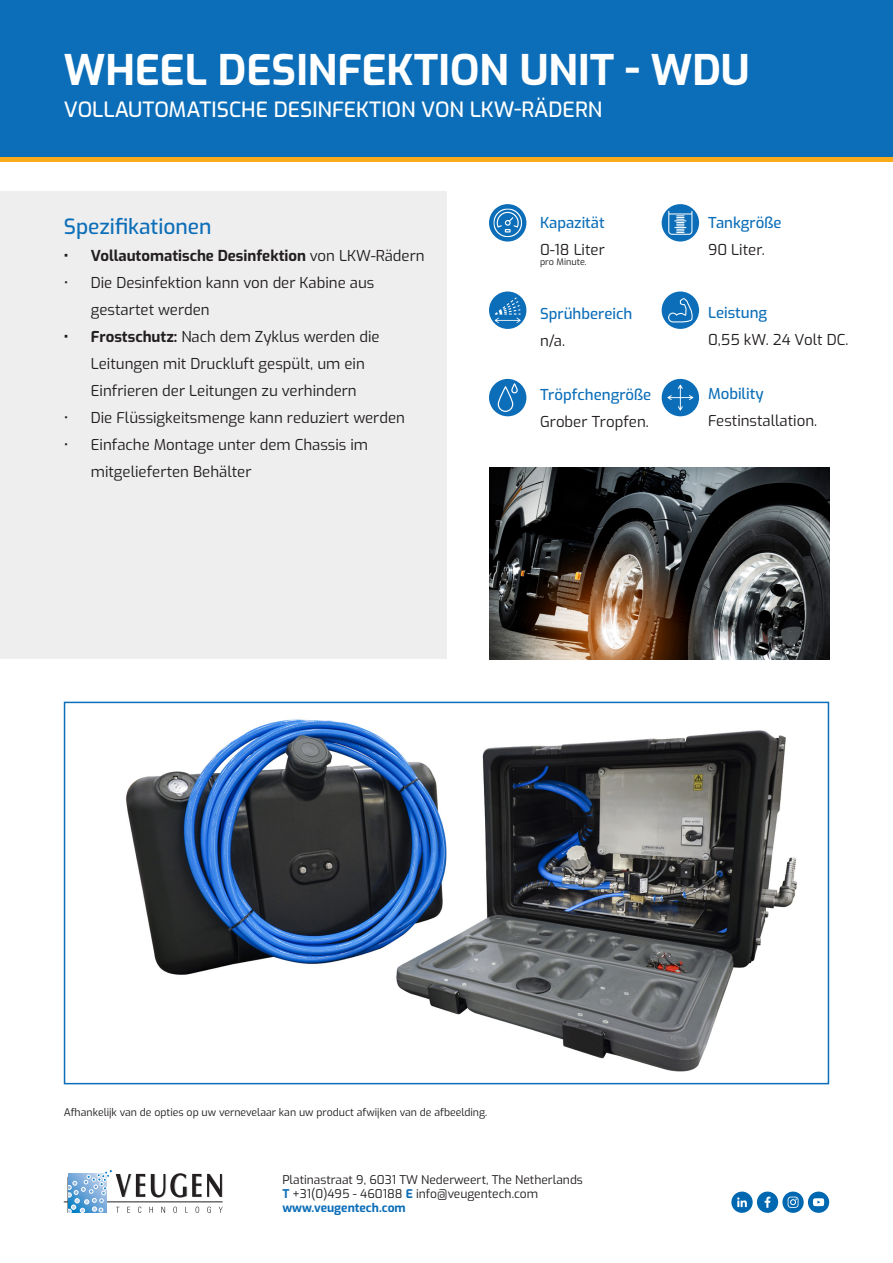
<style>
.page{position:relative;width:893px;height:1263px;background:#fff}
.page>*{position:absolute;margin:0;border:0;box-sizing:border-box;transform-origin:0 0}
.t1{font:700 42px "Exo";color:#fff}
.t2{font:500 21px "Exo";color:#fff}
.t3{font:500 21px "Exo";color:#0c6eb8}
.t4{font:15px/27px "Exo";color:#231f20}
.t5{font:500 15px "Exo";color:#0c6eb8}
.t6{font:700 15px "Exo";color:#231f20}
.t7{font:12px "Exo";color:#231f20}
.t8{font:700 12px "Exo";color:#0c6eb8}
.t9{font:10.5px "Exo";color:#231f20}
.t10{font:9px "Exo";color:#231f20}
.s1{font-weight:400}
.s2{font-weight:700}
.s3{font-weight:700;color:#0c6eb8}
</style>
<div class="page">
<div style="left:0;top:0;width:893px;height:157px;background:#0c6eb8"></div>
<div style="left:0;top:157px;width:893px;height:5px;background:#faab1a"></div>
<div style="left:0;top:191px;width:446px;height:468px;background:#eeeeef"></div>
<img style="left:126px;top:719px;width:671px;height:353px">
<div style="left:64px;top:702px;width:765px;height:382px;border:2px solid #0c6eb8"></div>
<hr style="left:64px;top:1201px;width:159px;height:1px;background:#231f20">
<svg style="left:67px;top:1169px;width:156px;height:44px"></svg>
<svg style="left:731px;top:1191px;width:98px;height:22px"></svg>
<div style="left:489px;top:204px;width:37px;height:38px;background:#0c6eb8;border-radius:50%"></div>
<svg style="left:493px;top:208px;width:29px;height:29px"></svg>
<div style="left:489px;top:291px;width:37px;height:38px;background:#0c6eb8;border-radius:50%"></div>
<svg style="left:495px;top:297px;width:26px;height:26px"></svg>
<div style="left:489px;top:379px;width:37px;height:37px;background:#0c6eb8;border-radius:50%"></div>
<svg style="left:498px;top:383px;width:20px;height:29px"></svg>
<div style="left:662px;top:204px;width:37px;height:38px;background:#0c6eb8;border-radius:50%"></div>
<svg style="left:668px;top:211px;width:24px;height:24px"></svg>
<div style="left:662px;top:291px;width:37px;height:38px;background:#0c6eb8;border-radius:50%"></div>
<svg style="left:668px;top:298px;width:25px;height:24px"></svg>
<div style="left:662px;top:379px;width:37px;height:37px;background:#0c6eb8;border-radius:50%"></div>
<svg style="left:667px;top:385px;width:26px;height:26px"></svg>
<img style="left:489px;top:468px;width:340px;height:191px">
<p class="t1" style="left:64px;top:38px;width:687px">WHEEL DESINFEKTION UNIT - WDU</p>
<p class="t2" style="left:64px;top:93px;width:540px">VOLLAUTOMATISCHE DESINFEKTION VON LKW-RÄDERN</p>
<p class="t3" style="left:64px;top:210px;width:149px">Spezifikationen</p>
<p class="t6" style="left:64px;top:244px;width:362px">• Vollautomatische Desinfektion <span class="s1">von LKW-Rädern</span></p>
<p class="t4" style="left:91px;top:268px;width:285px;text-indent:-27px">• Die Desinfektion kann von der Kabine aus gestartet werden</p>
<p class="t4" style="left:91px;top:322px;width:290px;text-indent:-27px"><span class="s2">• Frostschutz:</span> Nach dem Zyklus werden die<br>Leitungen mit Druckluft gespült, um ein<br>Einfrieren der Leitungen zu verhindern</p>
<p class="t4" style="left:64px;top:403px;width:343px">• Die Flüssigkeitsmenge kann reduziert werden</p>
<p class="t4" style="left:91px;top:430px;width:279px;text-indent:-27px">• Einfache Montage unter dem Chassis im mitgelieferten Behälter</p>
<p class="t5" style="left:540px;top:211px;width:66px">Kapazität</p>
<p class="t4" style="left:540px;top:235px;width:66px">0-18 Liter</p>
<p class="t10" style="left:540px;top:256px;width:48px">pro Minute.</p>
<p class="t5" style="left:540px;top:303px;width:94px">Sprühbereich</p>
<p class="t4" style="left:540px;top:327px;width:27px">n/a.</p>
<p class="t5" style="left:540px;top:384px;width:113px">Tröpfchengröße</p>
<p class="t4" style="left:540px;top:408px;width:110px">Grober Tropfen.</p>
<p class="t5" style="left:708px;top:211px;width:75px">Tankgröße</p>
<p class="t4" style="left:708px;top:235px;width:58px">90 Liter.</p>
<p class="t5" style="left:708px;top:302px;width:61px">Leistung</p>
<p class="t4" style="left:708px;top:325px;width:142px">0,55 kW. 24 Volt DC.</p>
<p class="t5" style="left:708px;top:383px;width:57px">Mobility</p>
<p class="t4" style="left:708px;top:406px;width:111px">Festinstallation.</p>
<p class="t9" style="left:64px;top:1104px;width:425px">Afhankelijk van de opties op uw vernevelaar kan uw product afwijken van de afbeelding.</p>
<p class="t7" style="left:282px;top:1170px;width:302px">Platinastraat 9, 6031 TW Nederweert, The Netherlands</p>
<p class="t7" style="left:282px;top:1184px;width:257px"><span class="s3">T</span> +31(0)495 - 460188 <span class="s3">E</span> info@veugentech.com</p>
<p class="t8" style="left:282px;top:1198px;width:125px">www.veugentech.com</p>
</div>
